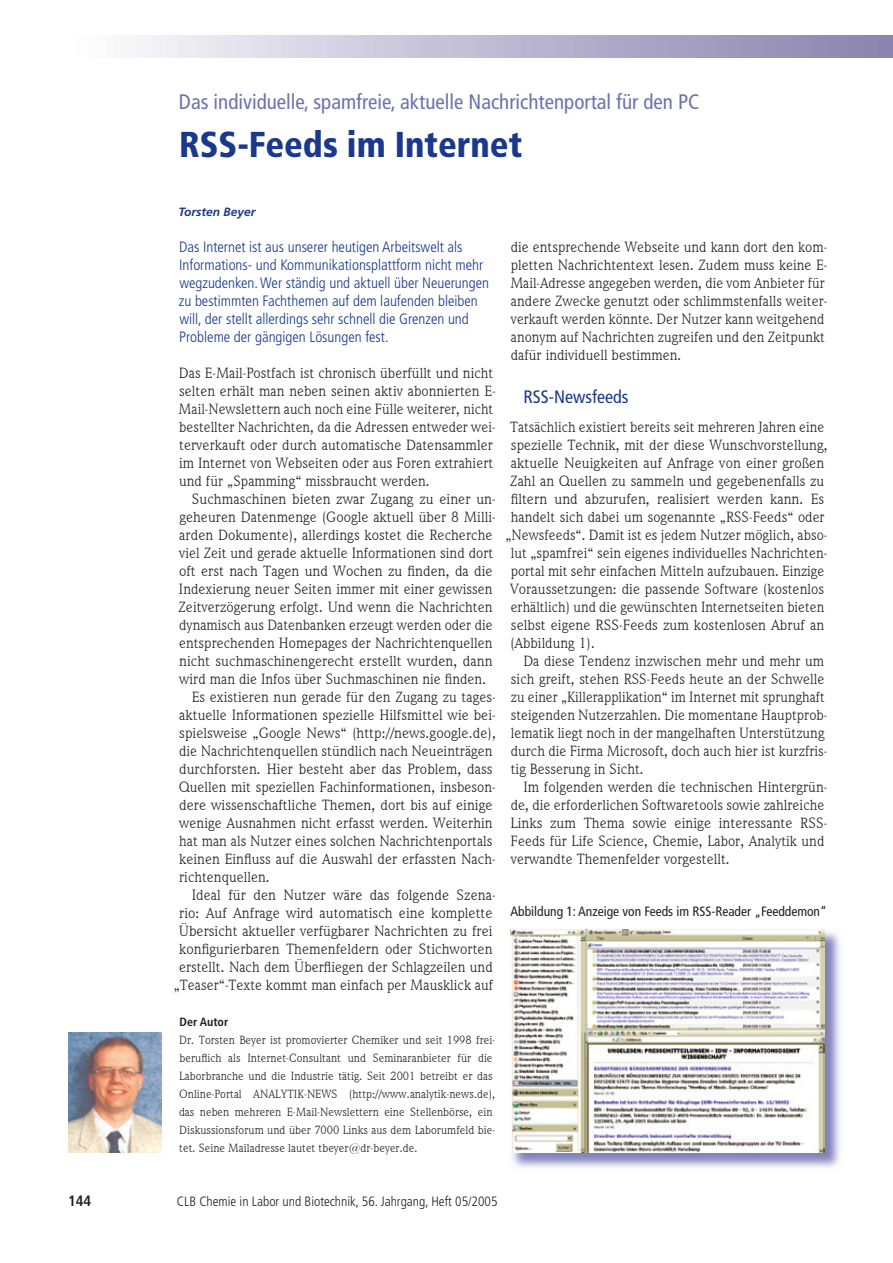
<style>
.page{position:relative;width:893px;height:1263px;background:#fff}
.page>*{position:absolute;margin:0;border:0;box-sizing:border-box;transform-origin:0 0}
.t1{font:900 condensed 36px "Frutiger";color:#1a388c}
.t2{font:condensed 21px "Frutiger";color:#6d71af}
.t3{font:condensed 18px "Frutiger";color:#1a388c}
.t4{font:15px/18px "Weidemann IT Cby BT";color:#231f20}
.t5{font:300 condensed 15px/18px "Frutiger";color:#1a388c}
.t6{font:700 condensed 15px "Frutiger";color:#231f20}
.t7{font:300 condensed 13.5px "Frutiger";color:#231f20}
.t8{font:condensed 13.5px "Frutiger";color:#231f20}
.t9{font:12px/18px "Weidemann IT Cby BT";color:#231f20}
.t10{font:italic 700 12px "Frutiger";color:#1a388c}
.t11{font:700 condensed 12px "Frutiger";color:#231f20}
</style>
<div class="page">
<div style="left:68px;top:35px;width:825px;height:23px;background:linear-gradient(to right,#fcfcfe,#8780ae)"></div>
<img style="left:512px;top:932px;width:328px;height:236px">
<img style="left:510px;top:929px;width:315px;height:223px">
<img style="left:68px;top:1032px;width:94px;height:120px">
<h2 class="t2" style="left:179px;top:90px;width:522px">Das individuelle, spamfreie, aktuelle Nachrichtenportal für den PC</h2>
<h1 class="t1" style="left:179px;top:123px;width:345px">RSS-Feeds im Internet</h1>
<p class="t10" style="left:178px;top:205px;width:79px">Torsten Beyer</p>
<p class="t5" style="left:179px;top:238px;width:312px">Das Internet ist aus unserer heutigen Arbeitswelt als Informations- und Kommunikationsplattform nicht mehr wegzudenken. Wer ständig und aktuell über Neuerungen zu bestimmten Fachthemen auf dem laufenden bleiben will, der stellt allerdings sehr schnell die Grenzen und Probleme der gängigen Lösungen fest.</p>
<p class="t4" style="left:179px;top:364px;width:319px">Das E-Mail-Postfach ist chronisch überfüllt und nicht selten erhält man neben seinen aktiv abonnierten E-Mail-Newslettern auch noch eine Fülle weiterer, nicht bestellter Nachrichten, da die Adressen entweder wei&shy;terverkauft oder durch automatische Datensammler im Internet von Webseiten oder aus Foren extrahiert und für „Spamming“ missbraucht werden.</p>
<p class="t4" style="left:192px;top:490px;width:306px">Suchmaschinen bieten zwar Zugang zu einer un-</p>
<p class="t4" style="left:179px;top:508px;width:318px">geheuren Datenmenge (Google aktuell über 8 Milli-</p>
<p class="t4" style="left:179px;top:526px;width:315px">arden Dokumente), allerdings kostet die Recherche</p>
<p class="t4" style="left:179px;top:544px;width:316px">viel Zeit und gerade aktuelle Informationen sind dort</p>
<p class="t4" style="left:179px;top:562px;width:315px">oft erst nach Tagen und Wochen zu finden, da die</p>
<p class="t4" style="left:179px;top:580px;width:315px">Indexierung neuer Seiten immer mit einer gewissen</p>
<p class="t4" style="left:179px;top:598px;width:316px">Zeitverzögerung erfolgt. Und wenn die Nachrichten</p>
<p class="t4" style="left:179px;top:616px;width:315px">dynamisch aus Datenbanken erzeugt werden oder die</p>
<p class="t4" style="left:179px;top:634px;width:315px">entsprechenden Homepages der Nachrichtenquellen</p>
<p class="t4" style="left:179px;top:652px;width:315px">nicht suchmaschinengerecht erstellt wurden, dann</p>
<p class="t4" style="left:179px;top:670px;width:309px">wird man die Infos über Suchmaschinen nie finden.</p>
<p class="t4" style="left:192px;top:688px;width:306px">Es existieren nun gerade für den Zugang zu tages-</p>
<p class="t4" style="left:179px;top:706px;width:318px">aktuelle Informationen spezielle Hilfsmittel wie bei-</p>
<p class="t4" style="left:179px;top:724px;width:318px">spielsweise „Google News“ (http://news.google.de),</p>
<p class="t4" style="left:179px;top:742px;width:315px">die Nachrichtenquellen stündlich nach Neueinträgen</p>
<p class="t4" style="left:179px;top:760px;width:315px">durchforsten. Hier besteht aber das Problem, dass</p>
<p class="t4" style="left:179px;top:778px;width:318px">Quellen mit speziellen Fachinformationen, insbeson-</p>
<p class="t4" style="left:179px;top:796px;width:315px">dere wissenschaftliche Themen, dort bis auf einige</p>
<p class="t4" style="left:179px;top:814px;width:315px">wenige Ausnahmen nicht erfasst werden. Weiterhin</p>
<p class="t4" style="left:179px;top:832px;width:315px">hat man als Nutzer eines solchen Nachrichtenportals</p>
<p class="t4" style="left:179px;top:850px;width:318px">keinen Einfluss auf die Auswahl der erfassten Nach-</p>
<p class="t4" style="left:179px;top:868px;width:92px">richtenquellen.</p>
<p class="t4" style="left:192px;top:886px;width:306px">Ideal für den Nutzer wäre das folgende Szena-</p>
<p class="t4" style="left:179px;top:904px;width:315px">rio: Auf Anfrage wird automatisch eine komplette</p>
<p class="t4" style="left:179px;top:922px;width:315px">Übersicht aktueller verfügbarer Nachrichten zu frei</p>
<p class="t4" style="left:179px;top:940px;width:315px">konfigurierbaren Themenfeldern oder Stichworten</p>
<p class="t4" style="left:179px;top:958px;width:315px">erstellt. Nach dem Überfliegen der Schlagzeilen und</p>
<p class="t4" style="left:174px;top:976px;width:321px">„Teaser“-Texte kommt man einfach per Mausklick auf</p>
<p class="t11" style="left:180px;top:1015px;width:50px">Der Autor</p>
<p class="t9" style="left:179px;top:1031px;width:318px">Dr. Torsten Beyer ist promovierter Chemiker und seit 1998 frei&shy;beruflich als Internet-Consultant und Seminaranbieter für die Laborbranche und die Industrie tätig. Seit 2001 betreibt er das Online-Portal ANALYTIK-NEWS (http://www.analytik-news.de), das neben mehreren E-Mail-Newslettern eine Stellenbörse, ein Diskussionsforum und über 7000 Links aus dem Laborumfeld bie&shy;tet. Seine Mailadresse lautet tbeyer@dr-beyer.de.</p>
<p class="t4" style="left:510px;top:238px;width:319px">die entsprechende Webseite und kann dort den kom&shy;pletten Nachrichtentext lesen. Zudem muss keine E-Mail-Adresse angegeben werden, die vom Anbieter für andere Zwecke genutzt oder schlimmstenfalls weiter&shy;verkauft werden könnte. Der Nutzer kann weitgehend anonym auf Nachrichten zugreifen und den Zeitpunkt dafür individuell bestimmen.</p>
<p class="t3" style="left:524px;top:386px;width:106px">RSS-Newsfeeds</p>
<p class="t4" style="left:510px;top:418px;width:316px">Tatsächlich existiert bereits seit mehreren Jahren eine</p>
<p class="t4" style="left:511px;top:436px;width:318px">spezielle Technik, mit der diese Wunschvorstellung,</p>
<p class="t4" style="left:511px;top:454px;width:315px">aktuelle Neuigkeiten auf Anfrage von einer großen</p>
<p class="t4" style="left:510px;top:472px;width:316px">Zahl an Quellen zu sammeln und gegebenenfalls zu</p>
<p class="t4" style="left:511px;top:490px;width:315px">filtern und abzurufen, realisiert werden kann. Es</p>
<p class="t4" style="left:511px;top:508px;width:315px">handelt sich dabei um sogenannte „RSS-Feeds“ oder</p>
<p class="t4" style="left:505px;top:526px;width:323px">„Newsfeeds“. Damit ist es jedem Nutzer möglich, abso-</p>
<p class="t4" style="left:511px;top:544px;width:318px">lut „spamfrei“ sein eigenes individuelles Nachrichten-</p>
<p class="t4" style="left:511px;top:562px;width:315px">portal mit sehr einfachen Mitteln aufzubauen. Einzige</p>
<p class="t4" style="left:510px;top:580px;width:316px">Voraussetzungen: die passende Software (kostenlos</p>
<p class="t4" style="left:511px;top:598px;width:315px">erhältlich) und die gewünschten Internetseiten bieten</p>
<p class="t4" style="left:511px;top:616px;width:315px">selbst eigene RSS-Feeds zum kostenlosen Abruf an</p>
<p class="t4" style="left:510px;top:634px;width:87px">(Abbildung 1).</p>
<p class="t4" style="left:523px;top:652px;width:302px">Da diese Tendenz inzwischen mehr und mehr um</p>
<p class="t4" style="left:511px;top:670px;width:315px">sich greift, stehen RSS-Feeds heute an der Schwelle</p>
<p class="t4" style="left:511px;top:688px;width:316px">zu einer „Killerapplikation“ im Internet mit sprunghaft</p>
<p class="t4" style="left:511px;top:706px;width:318px">steigenden Nutzerzahlen. Die momentane Hauptprob-</p>
<p class="t4" style="left:511px;top:724px;width:315px">lematik liegt noch in der mangelhaften Unterstützung</p>
<p class="t4" style="left:511px;top:742px;width:318px">durch die Firma Microsoft, doch auch hier ist kurzfris-</p>
<p class="t4" style="left:511px;top:760px;width:134px">tig Besserung in Sicht.</p>
<p class="t4" style="left:523px;top:778px;width:306px">Im folgenden werden die technischen Hintergrün-</p>
<p class="t4" style="left:511px;top:796px;width:315px">de, die erforderlichen Softwaretools sowie zahlreiche</p>
<p class="t4" style="left:511px;top:814px;width:318px">Links zum Thema sowie einige interessante RSS-</p>
<p class="t4" style="left:511px;top:832px;width:315px">Feeds für Life Science, Chemie, Labor, Analytik und</p>
<p class="t4" style="left:511px;top:850px;width:220px">verwandte Themenfelder vorgestellt.</p>
<p class="t8" style="left:510px;top:903px;width:318px">Abbildung 1: Anzeige von Feeds im RSS-Reader „Feeddemon“</p>
<p class="t6" style="left:68px;top:1192px;width:25px">144</p>
<p class="t7" style="left:177px;top:1194px;width:322px">CLB Chemie in Labor und Biotechnik, 56. Jahrgang, Heft 05/2005</p>
</div>
